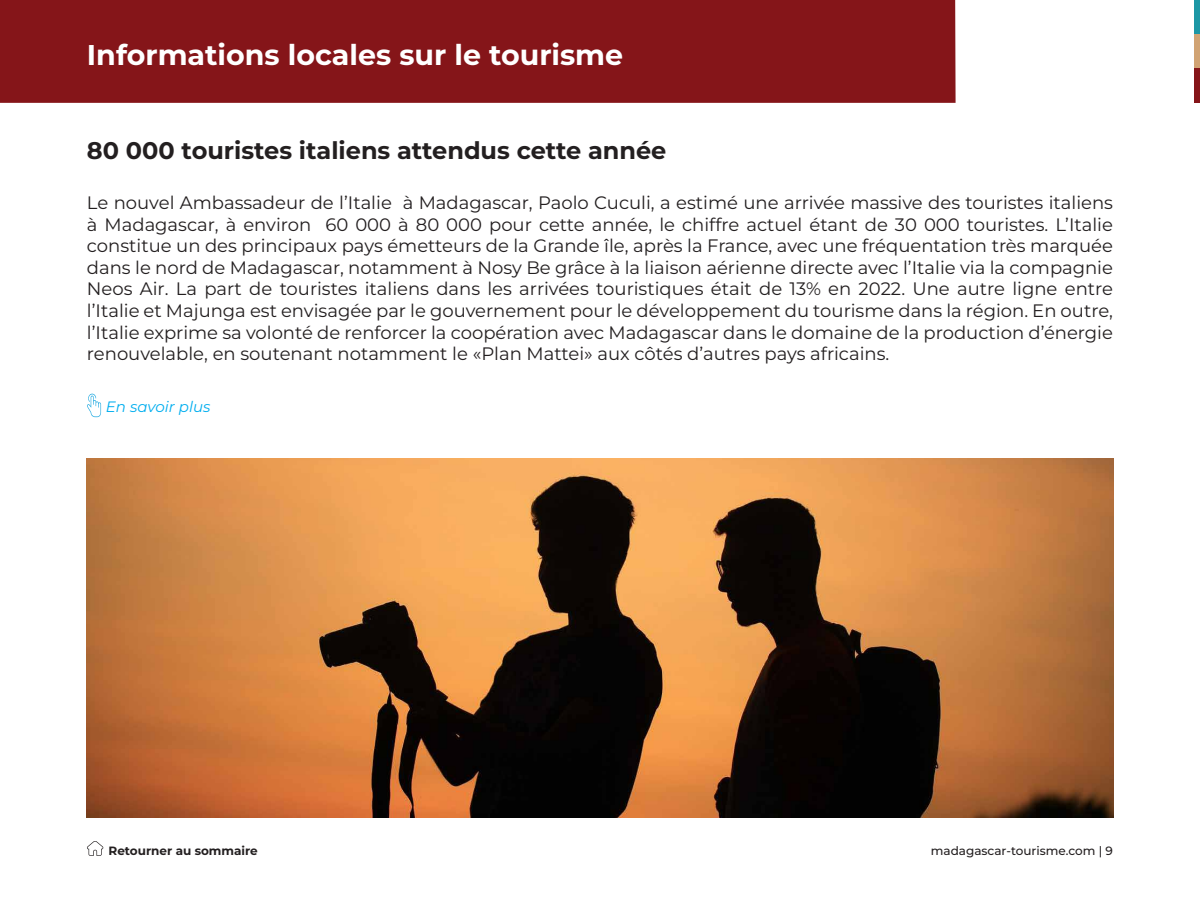
<style>
.page{position:relative;width:1200px;height:898px;background:#fff}
.page>*{position:absolute;margin:0;border:0;box-sizing:border-box;transform-origin:0 0}
.Theme{font:700 28.5px "Montserrat";color:#fff}
.TITRE{font:700 24px "Montserrat";color:#231f20}
.texte{font:18px/21.6px "Montserrat";color:#231f20;text-align:justify}
.en_savoir_plu{font:italic 15px "Montserrat";color:#00aeef}
.t1{font:500 12px "Montserrat";color:#231f20}
.Retourner{font:700 12px "Montserrat";color:#231f20}
</style>
<div class="page">
<div style="left:1194px;top:0;width:5px;height:34px;background:#1d97a5"></div>
<div style="left:1194px;top:34px;width:5px;height:35px;background:#d1a373"></div>
<div style="left:1194px;top:69px;width:5px;height:34px;background:#851519"></div>
<div style="left:0;top:0;width:955px;height:103px;background:#851519"></div>
<svg style="left:87px;top:393px;width:14px;height:24px"></svg>
<svg style="left:87px;top:841px;width:16px;height:14px"></svg>
<img style="left:87px;top:458px;width:1025px;height:358px">
<p class="Theme" style="left:87px;top:36px;width:537px">Informations locales sur le tourisme</p>
<p class="TITRE" style="left:87px;top:135px;width:581px">80 000 touristes italiens attendus cette année</p>
<p class="texte" style="left:87px;top:191px;width:1027px">Le nouvel Ambassadeur de l’Italie à Madagascar, Paolo Cuculi, a estimé une arrivée massive des touristes italiens à Madagascar, à environ 60 000 à 80 000 pour cette année, le chiffre actuel étant de 30 000 touristes. L’Italie constitue un des principaux pays émetteurs de la Grande île, après la France, avec une fréquentation très marquée dans le nord de Madagascar, notamment à Nosy Be grâce à la liaison aérienne directe avec l’Italie via la compagnie Neos Air. La part de touristes italiens dans les arrivées touristiques était de 13% en 2022. Une autre ligne entre l’Italie et Majunga est envisagée par le gouvernement pour le développement du tourisme dans la région. En outre, l’Italie exprime sa volonté de renforcer la coopération avec Madagascar dans le domaine de la production d’énergie renouvelable, en soutenant notamment le «Plan Mattei» aux côtés d’autres pays africains.</p>
<p class="en_savoir_plu" style="left:106px;top:397px;width:106px">En savoir plus</p>
<p class="Retourner" style="left:108px;top:842px;width:151px">Retourner au sommaire</p>
<p class="t1" style="left:930px;top:842px;width:184px">madagascar-tourisme.com | 9</p>
</div>
